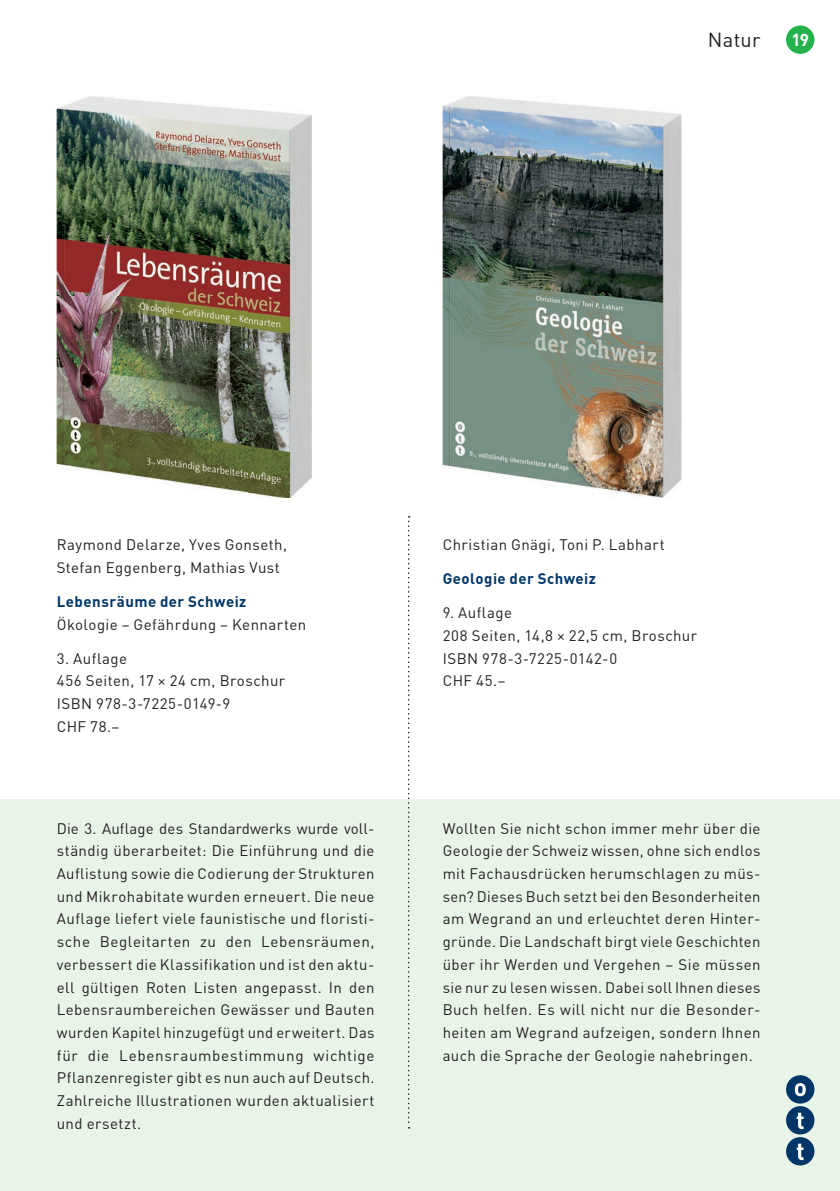
<style>
.page{position:relative;width:840px;height:1191px;background:#fff}
.page>*{position:absolute;margin:0;border:0;box-sizing:border-box;transform-origin:0 0}
.t1{font:20px "DIN";letter-spacing:.015em;color:#231f20}
.t2{font:700 17px "DIN";color:#fff}
.t3{font:15px/22.6px "DIN";letter-spacing:.03em;color:#231f20}
.t4{font:700 15px "DIN";letter-spacing:.03em;color:#003667}
</style>
<div class="page">
<div style="left:0;top:799px;width:839px;height:392px;background:#e9f4e8"></div>
<div style="left:785px;top:26px;width:29px;height:28px;background:#23b24b;border-radius:50%"></div>
<div style="left:785px;top:1075px;width:29px;height:28px;background:#003667;border-radius:50%"></div>
<svg style="left:794px;top:1083px;width:11px;height:13px"></svg>
<div style="left:785px;top:1137px;width:29px;height:28px;background:#003667;border-radius:50%"></div>
<svg style="left:796px;top:1143px;width:7px;height:17px"></svg>
<div style="left:785px;top:1106px;width:29px;height:28px;background:#003667;border-radius:50%"></div>
<svg style="left:796px;top:1112px;width:7px;height:17px"></svg>
<svg style="left:408px;top:516px;width:1px;height:612px"></svg>
<img style="left:57px;top:96px;width:254px;height:401px">
<img style="left:442px;top:96px;width:238px;height:401px">
<h1 class="t1" style="left:707px;top:27px;width:54px">Natur</h1>
<p class="t2" style="left:790px;top:28px;width:19px">19</p>
<p class="t3" style="left:57px;top:533px;width:231px">Raymond Delarze, Yves Gonseth,<br>Stefan Eggenberg, Mathias Vust</p>
<p class="t4" style="left:57px;top:591px;width:191px">Lebensräume der Schweiz</p>
<p class="t3" style="left:57px;top:612px;width:251px">Ökologie – Gefährdung – Kennarten</p>
<p class="t3" style="left:57px;top:646px;width:230px">3. Auflage<br>456 Seiten, 17 × 24 cm, Broschur<br>ISBN 978-3-7225-0149-9<br>CHF 78.–</p>
<p class="t3" style="left:442px;top:533px;width:223px">Christian Gnägi, Toni P. Labhart</p>
<p class="t4" style="left:442px;top:569px;width:155px">Geologie der Schweiz</p>
<p class="t3" style="left:442px;top:601px;width:256px">9. Auflage<br>208 Seiten, 14,8 × 22,5 cm, Broschur<br>ISBN 978-3-7225-0142-0<br>CHF 45.–</p>
<p class="t3" style="left:57px;top:816px;width:319px;text-align:justify">Die 3. Auflage des Standardwerks wurde voll&shy;ständig überarbeitet: Die Einführung und die Auflistung sowie die Codierung der Strukturen und Mikrohabitate wurden erneuert. Die neue Auflage liefert viele faunistische und floristi&shy;sche Begleitarten zu den Lebensräumen, verbessert die Klassifikation und ist den aktu&shy;ell gültigen Roten Listen angepasst. In den Lebensraumbereichen Gewässer und Bauten wurden Kapitel hinzugefügt und erweitert. Das für die Lebensraumbestimmung wichtige Pflanzenregister gibt es nun auch auf Deutsch.<br>Zahlreiche Illustrationen wurden aktualisiert und ersetzt.</p>
<p class="t3" style="left:442px;top:816px;width:319px;text-align:justify">Wollten Sie nicht schon immer mehr über die Geologie der Schweiz wissen, ohne sich endlos mit Fachausdrücken herumschlagen zu müs&shy;sen? Dieses Buch setzt bei den Besonderheiten am Wegrand an und erleuchtet deren Hinter&shy;gründe. Die Landschaft birgt viele Geschichten über ihr Werden und Vergehen – Sie müssen sie nur zu lesen wissen. Dabei soll Ihnen dieses Buch helfen. Es will nicht nur die Besonder&shy;heiten am Wegrand aufzeigen, sondern Ihnen auch die Sprache der Geologie nahebringen.</p>
</div>
